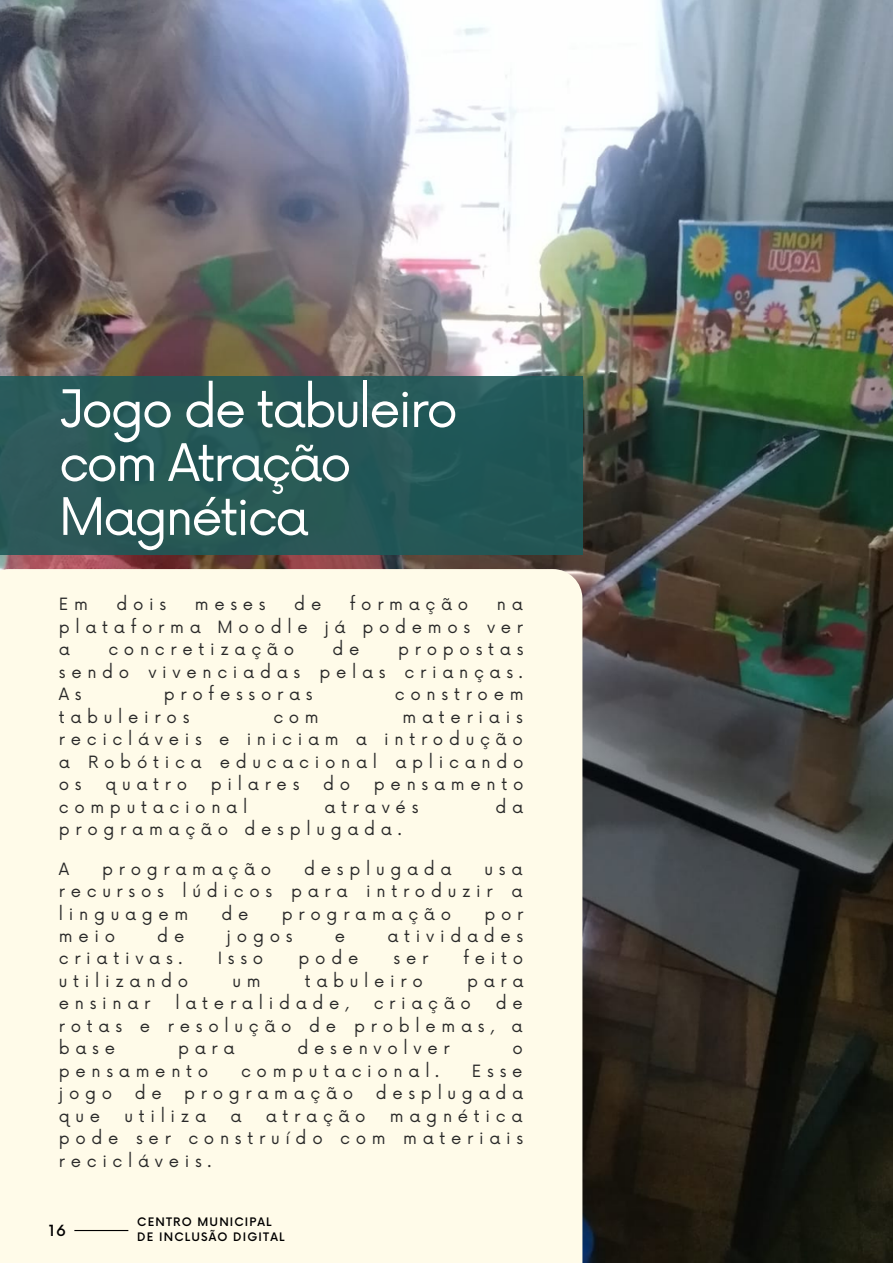
<style>
.page{position:relative;width:893px;height:1264px;background:#fff}
.page>*{position:absolute;margin:0;border:0;box-sizing:border-box;transform-origin:0 0}
.t1{font:50.25px/53.8px "Now";letter-spacing:-.05em;color:#fff}
.t2{font:16.5px/22.5px "Now";letter-spacing:.345em;color:#292929;text-align:justify}
.t3{font:500 15px "Now";color:#000}
.t4{font:500 11.4px/15.3px "Now";letter-spacing:.1em;color:#000}
</style>
<div class="page">
<img style="left:0;top:0;width:892px;height:1262px">
<div style="left:0;top:569px;width:582px;height:693px;background:#fffbe9"></div>
<div style="left:0;top:376px;width:582px;height:179px;background:#275856"></div>
<hr style="left:74px;top:1229px;width:54px;height:1px;background:#000">
<p class="t1" style="left:59px;top:384px;width:401px">Jogo de tabuleiro com Atração<br>Magnética</p>
<p class="t2" style="left:59px;top:594px;width:31px">E m</p>
<p class="t2" style="left:116px;top:594px;width:51px">dois</p>
<p class="t2" style="left:195px;top:594px;width:72px">meses</p>
<p class="t2" style="left:294px;top:594px;width:29px">d e</p>
<p class="t2" style="left:350px;top:594px;width:120px">formação</p>
<p class="t2" style="left:59px;top:594px;width:466px;text-indent:438px">n a plataforma Moodle já podemos ver a</p>
<p class="t2" style="left:108px;top:639px;width:187px">concretização</p>
<p class="t2" style="left:332px;top:639px;width:29px">d e</p>
<p class="t2" style="left:59px;top:639px;width:466px;text-indent:339px">propostas sendo vivenciadas pelas crianças.<br>A s</p>
<p class="t2" style="left:164px;top:684px;width:150px">professoras</p>
<p class="t2" style="left:395px;top:684px;width:130px">constroem</p>
<p class="t2" style="left:59px;top:706px;width:132px">tabuleiros</p>
<p class="t2" style="left:273px;top:706px;width:47px">com</p>
<p class="t2" style="left:59px;top:706px;width:466px;text-indent:344px">materiais recicláveis e iniciam a introdução a Robótica educacional aplicando o s</p>
<p class="t2" style="left:105px;top:774px;width:83px">quatro</p>
<p class="t2" style="left:211px;top:774px;width:90px">pilares</p>
<p class="t2" style="left:323px;top:774px;width:29px">d o</p>
<p class="t2" style="left:374px;top:774px;width:151px">pensamento</p>
<p class="t2" style="left:59px;top:796px;width:190px">computacional</p>
<p class="t2" style="left:324px;top:796px;width:95px">através</p>
<p class="t2" style="left:495px;top:796px;width:29px">d a</p>
<p class="t2" style="left:59px;top:819px;width:344px">programação desplugada.</p>
<p class="t2" style="left:59px;top:858px;width:12px">A</p>
<p class="t2" style="left:102px;top:858px;width:171px">programação</p>
<p class="t2" style="left:304px;top:858px;width:149px">desplugada</p>
<p class="t2" style="left:59px;top:858px;width:465px;text-indent:426px">usa recursos lúdicos para introduzir a linguagem</p>
<p class="t2" style="left:221px;top:903px;width:29px">d e</p>
<p class="t2" style="left:282px;top:903px;width:171px">programação</p>
<p class="t2" style="left:484px;top:903px;width:41px">por</p>
<p class="t2" style="left:59px;top:925px;width:58px">meio</p>
<p class="t2" style="left:157px;top:925px;width:29px">d e</p>
<p class="t2" style="left:226px;top:925px;width:68px">jogos</p>
<p class="t2" style="left:335px;top:925px;width:12px">e</p>
<p class="t2" style="left:387px;top:925px;width:137px">atividades</p>
<p class="t2" style="left:59px;top:948px;width:125px">criativas.</p>
<p class="t2" style="left:218px;top:948px;width:47px">Isso</p>
<p class="t2" style="left:298px;top:948px;width:61px">pode</p>
<p class="t2" style="left:393px;top:948px;width:36px">ser</p>
<p class="t2" style="left:463px;top:948px;width:61px">feito</p>
<p class="t2" style="left:59px;top:970px;width:131px">utilizando</p>
<p class="t2" style="left:232px;top:970px;width:30px">u m</p>
<p class="t2" style="left:305px;top:970px;width:120px">tabuleiro</p>
<p class="t2" style="left:467px;top:970px;width:58px">para</p>
<p class="t2" style="left:59px;top:993px;width:93px">ensinar</p>
<p class="t2" style="left:175px;top:993px;width:175px">lateralidade,</p>
<p class="t2" style="left:373px;top:993px;width:99px">criação</p>
<p class="t2" style="left:59px;top:993px;width:465px;text-indent:437px">d e rotas e resolução de problemas, a base</p>
<p class="t2" style="left:178px;top:1038px;width:58px">para</p>
<p class="t2" style="left:297px;top:1038px;width:154px">desenvolver</p>
<p class="t2" style="left:512px;top:1038px;width:12px">o</p>
<p class="t2" style="left:59px;top:1060px;width:151px">pensamento</p>
<p class="t2" style="left:241px;top:1060px;width:200px">computacional.</p>
<p class="t2" style="left:472px;top:1060px;width:52px">Esse</p>
<p class="t2" style="left:59px;top:1083px;width:55px">jogo</p>
<p class="t2" style="left:135px;top:1083px;width:29px">d e</p>
<p class="t2" style="left:184px;top:1083px;width:171px">programação</p>
<p class="t2" style="left:376px;top:1083px;width:149px">desplugada</p>
<p class="t2" style="left:59px;top:1105px;width:43px">que</p>
<p class="t2" style="left:124px;top:1105px;width:83px">utiliza</p>
<p class="t2" style="left:230px;top:1105px;width:13px">a</p>
<p class="t2" style="left:266px;top:1105px;width:101px">atração</p>
<p class="t2" style="left:59px;top:1105px;width:466px;text-indent:331px">magnética pode ser construído com materiais recicláveis.</p>
<p class="t3" style="left:49px;top:1221px;width:19px">16</p>
<p class="t4" style="left:137px;top:1214px;width:149px">CENTRO MUNICIPAL<br>DE INCLUSÃO DIGITAL</p>
</div>
